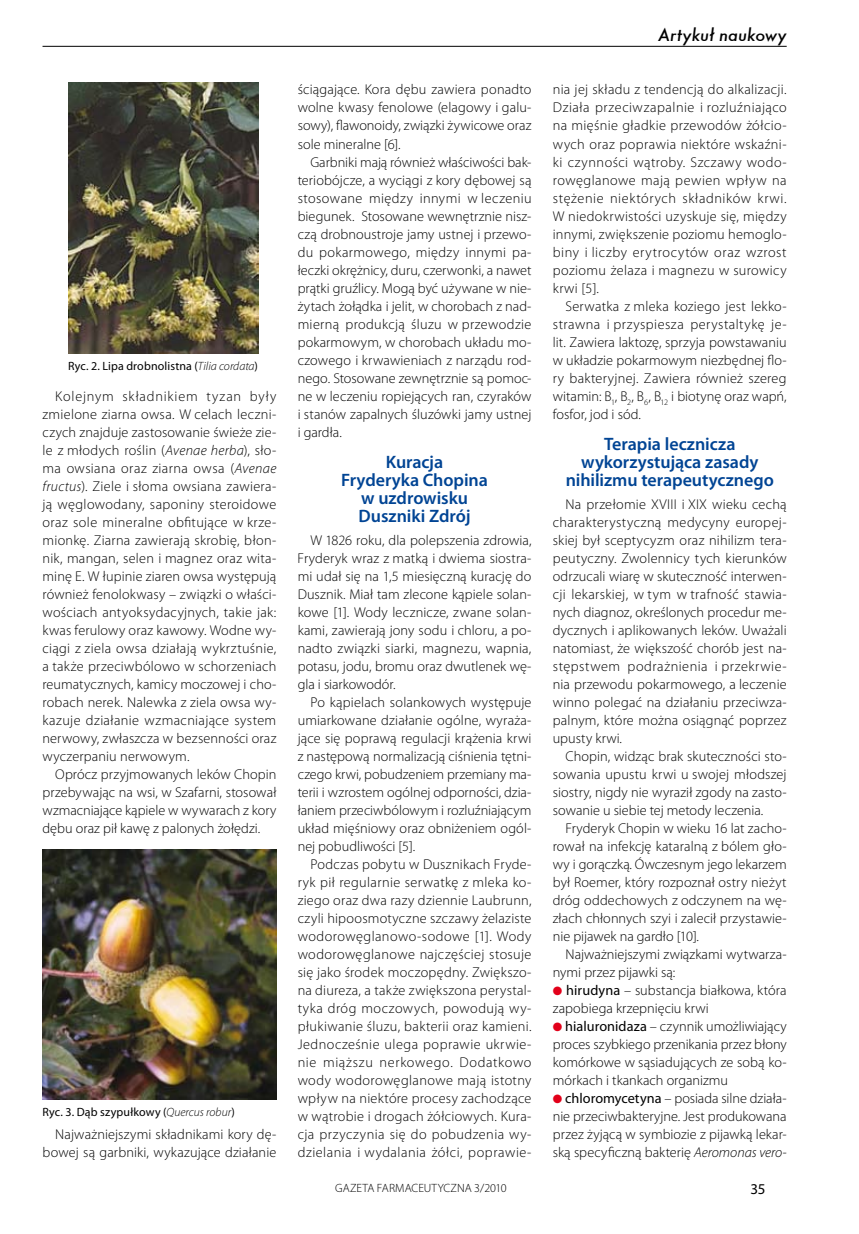
<style>
.page{position:relative;width:859px;height:1234px;background:#fff}
.page>*{position:absolute;margin:0;border:0;box-sizing:border-box;transform-origin:0 0}
.t1{font:600 18px/18px "Myriad Pro";letter-spacing:-.005em;color:#004494;text-align:center}
.t2{font:italic 500 16.5px "Futura";letter-spacing:.01em;color:#000}
.t3{font:15px "Myriad Pro";color:#000}
.t4{font:300 14.25px/18px "Myriad Pro";letter-spacing:.005em;color:#000;text-align:justify}
.t5{font:12px "Myriad Pro";letter-spacing:.01em;color:#000}
.t6{font:300 12px "Myriad Pro";color:#000}
.s1{font-weight:300;font-style:italic}
.s2{font-style:italic}
.s3{color:#e2001a}
.s4{font-weight:400}
</style>
<div class="page">
<img style="left:68px;top:83px;width:190px;height:270px">
<img style="left:43px;top:849px;width:233px;height:250px">
<hr style="left:43px;top:46px;width:744px;height:1px;background:#000">
<p class="t5" style="left:68px;top:359px;width:191px">Ryc. 2. Lipa drobnolistna (<span class="s1">Tilia cordata</span>)</p>
<p class="t4" style="left:43px;top:387px;width:235px;text-indent:13px">Kolejnym składnikiem tyzan były zmielone ziarna owsa. W celach leczni&shy;czych znajduje zastosowanie świeże zie&shy;le z młodych roślin (<span class="s2">Avenae herba</span>), sło&shy;ma owsiana oraz ziarna owsa (<span class="s2">Avenae fructus</span>). Ziele i słoma owsiana zawiera&shy;ją węglowodany, saponiny steroidowe oraz sole mineralne obfitujące w krze&shy;mionkę. Ziarna zawierają skrobię, błon&shy;nik, mangan, selen i magnez oraz wita&shy;minę E. W łupinie ziaren owsa występują również fenolokwasy – związki o właści&shy;wościach antyoksydacyjnych, takie jak: kwas ferulowy oraz kawowy. Wodne wy&shy;ciągi z ziela owsa działają wykrztuśnie, a także przeciwbólowo w schorzeniach reumatycznych, kamicy moczowej i cho&shy;robach nerek. Nalewka z ziela owsa wy&shy;kazuje działanie wzmacniające system nerwowy, zwłaszcza w bezsenności oraz wyczerpaniu nerwowym.</p>
<p class="t4" style="left:43px;top:765px;width:235px;text-indent:13px">Oprócz przyjmowanych leków Chopin przebywając na wsi, w Szafarni, stosował wzmacniające kąpiele w wywarach z kory dębu oraz pił kawę z palonych żołędzi.</p>
<p class="t5" style="left:43px;top:1103px;width:194px">Ryc. 3. Dąb szypułkowy (<span class="s1">Quercus robur</span>)</p>
<p class="t4" style="left:43px;top:1125px;width:235px;text-align:right">Najważniejszymi składnikami kory dę&shy;bowej są garbniki, wykazujące działanie</p>
<p class="t4" style="left:298px;top:81px;width:235px">ściągające. Kora dębu zawiera ponadto wolne kwasy fenolowe (elagowy i galu&shy;sowy), flawonoidy, związki żywicowe oraz sole mineralne [6].</p>
<p class="t4" style="left:298px;top:153px;width:235px;text-indent:13px">Garbniki mają również właściwości bak&shy;teriobójcze, a wyciągi z kory dębowej są stosowane między innymi w leczeniu biegunek. Stosowane wewnętrznie nisz&shy;czą drobnoustroje jamy ustnej i przewo&shy;du pokarmowego, między innymi pa&shy;łeczki okrężnicy, duru, czerwonki, a nawet prątki gruźlicy. Mogą być używane w nie&shy;żytach żołądka i jelit, w chorobach z nad&shy;mierną produkcją śluzu w przewodzie pokarmowym, w chorobach układu mo&shy;czowego i krwawieniach z narządu rod&shy;nego. Stosowane zewnętrznie są pomoc&shy;ne w leczeniu ropiejących ran, czyraków i stanów zapalnych śluzówki jamy ustnej i gardła.</p>
<p class="t1" style="left:341px;top:452px;width:148px">Kuracja<br>Fryderyka Chopina w uzdrowisku<br>Duszniki Zdrój</p>
<p class="t4" style="left:298px;top:531px;width:235px;text-indent:13px">W 1826 roku, dla polepszenia zdrowia, Fryderyk wraz z matką i dwiema siostra&shy;mi udał się na 1,5 miesięczną kurację do Dusznik. Miał tam zlecone kąpiele solan&shy;kowe [1]. Wody lecznicze, zwane solan&shy;kami, zawierają jony sodu i chloru, a po&shy;nadto związki siarki, magnezu, wapnia, potasu, jodu, bromu oraz dwutlenek wę&shy;gla i siarkowodór.</p>
<p class="t4" style="left:298px;top:693px;width:235px;text-indent:13px">Po kąpielach solankowych występuje umiarkowane działanie ogólne, wyraża&shy;jące się poprawą regulacji krążenia krwi z następową normalizacją ciśnienia tętni&shy;czego krwi, pobudzeniem przemiany ma&shy;terii i wzrostem ogólnej odporności, dzia&shy;łaniem przeciwbólowym i rozluźniającym układ mięśniowy oraz obniżeniem ogól&shy;nej pobudliwości [5].</p>
<p class="t4" style="left:298px;top:855px;width:235px;text-indent:13px">Podczas pobytu w Dusznikach Fryde&shy;ryk pił regularnie serwatkę z mleka ko&shy;ziego oraz dwa razy dziennie Laubrunn, czyli hipoosmotyczne szczawy żelaziste wodorowęglanowo-sodowe [1]. Wody wodorowęglanowe najczęściej stosuje się jako środek moczopędny. Zwiększo&shy;na diureza, a także zwiększona perystal&shy;tyka dróg moczowych, powodują wy&shy;płukiwanie śluzu, bakterii oraz kamieni.<br>Jednocześnie ulega poprawie ukrwie&shy;nie miąższu nerkowego. Dodatkowo wody wodorowęglanowe mają istotny wpływ na niektóre procesy zachodzące w wątrobie i drogach żółciowych. Kura&shy;cja przyczynia się do pobudzenia wy&shy;dzielania i wydalania żółci, poprawie-</p>
<p class="t2" style="left:658px;top:24px;width:130px">Artykuł naukowy</p>
<p class="t4" style="left:553px;top:81px;width:235px">nia jej składu z tendencją do alkalizacji.<br>Działa przeciwzapalnie i rozluźniająco na mięśnie gładkie przewodów żółcio&shy;wych oraz poprawia niektóre wskaźni&shy;ki czynności wątroby. Szczawy wodo&shy;rowęglanowe mają pewien wpływ na stężenie niektórych składników krwi.<br>W niedokrwistości uzyskuje się, między innymi, zwiększenie poziomu hemoglo&shy;biny i liczby erytrocytów oraz wzrost poziomu żelaza i magnezu w surowicy krwi [5].</p>
<p class="t4" style="left:553px;top:297px;width:235px;text-indent:13px">Serwatka z mleka koziego jest lekko&shy;strawna i przyspiesza perystaltykę je&shy;lit. Zawiera laktozę, sprzyja powstawaniu w układzie pokarmowym niezbędnej flo&shy;ry bakteryjnej. Zawiera również szereg witamin: B<sub>1</sub>, B<sub>2</sub>, B<sub>6</sub>, B<sub>12</sub> i biotynę oraz wapń, fosfor, jod i sód.</p>
<p class="t1" style="left:566px;top:434px;width:210px">Terapia lecznicza wykorzystująca zasady nihilizmu terapeutycznego</p>
<p class="t4" style="left:553px;top:495px;width:235px;text-indent:13px">Na przełomie XVIII i XIX wieku cechą charakterystyczną medycyny europej&shy;skiej był sceptycyzm oraz nihilizm tera&shy;peutyczny. Zwolennicy tych kierunków odrzucali wiarę w skuteczność interwen&shy;cji lekarskiej, w tym w trafność stawia&shy;nych diagnoz, określonych procedur me&shy;dycznych i aplikowanych leków. Uważali natomiast, że większość chorób jest na&shy;stępstwem podrażnienia i przekrwie&shy;nia przewodu pokarmowego, a leczenie winno polegać na działaniu przeciwza&shy;palnym, które można osiągnąć poprzez upusty krwi.</p>
<p class="t4" style="left:553px;top:747px;width:235px;text-indent:13px">Chopin, widząc brak skuteczności sto&shy;sowania upustu krwi u swojej młodszej siostry, nigdy nie wyraził zgody na zasto&shy;sowanie u siebie tej metody leczenia.</p>
<p class="t4" style="left:553px;top:819px;width:235px;text-indent:13px">Fryderyk Chopin w wieku 16 lat zacho&shy;rował na infekcję kataralną z bólem gło&shy;wy i gorączką. Ówczesnym jego lekarzem był Roemer, który rozpoznał ostry nieżyt dróg oddechowych z odczynem na wę&shy;złach chłonnych szyi i zalecił przystawie&shy;nie pijawek na gardło [10].</p>
<p class="t4" style="left:553px;top:945px;width:235px;text-indent:13px">Najważniejszymi związkami wytwarza&shy;nymi przez pijawki są:</p>
<p class="t4" style="left:553px;top:981px;width:235px"><span class="s3">●</span> <span class="s4">hirudyna</span> – substancja białkowa, która zapobiega krzepnięciu krwi</p>
<p class="t4" style="left:553px;top:1017px;width:235px"><span class="s3">●</span> <span class="s4">hialuronidaza</span> – czynnik umożliwiający proces szybkiego przenikania przez błony komórkowe w sąsiadujących ze sobą ko&shy;mórkach i tkankach organizmu</p>
<p class="t4" style="left:553px;top:1089px;width:235px"><span class="s3">●</span> <span class="s4">chloromycetyna</span> – posiada silne działa&shy;nie przeciwbakteryjne. Jest produkowana przez żyjącą w symbiozie z pijawką lekar&shy;ską specyficzną bakterię <span class="s2">Aeromonas vero-</span></p>
<p class="t6" style="left:335px;top:1180px;width:173px">GAZETA FARMACEUTYCZNA 3/2010</p>
<p class="t3" style="left:750px;top:1179px;width:17px">35</p>
</div>
